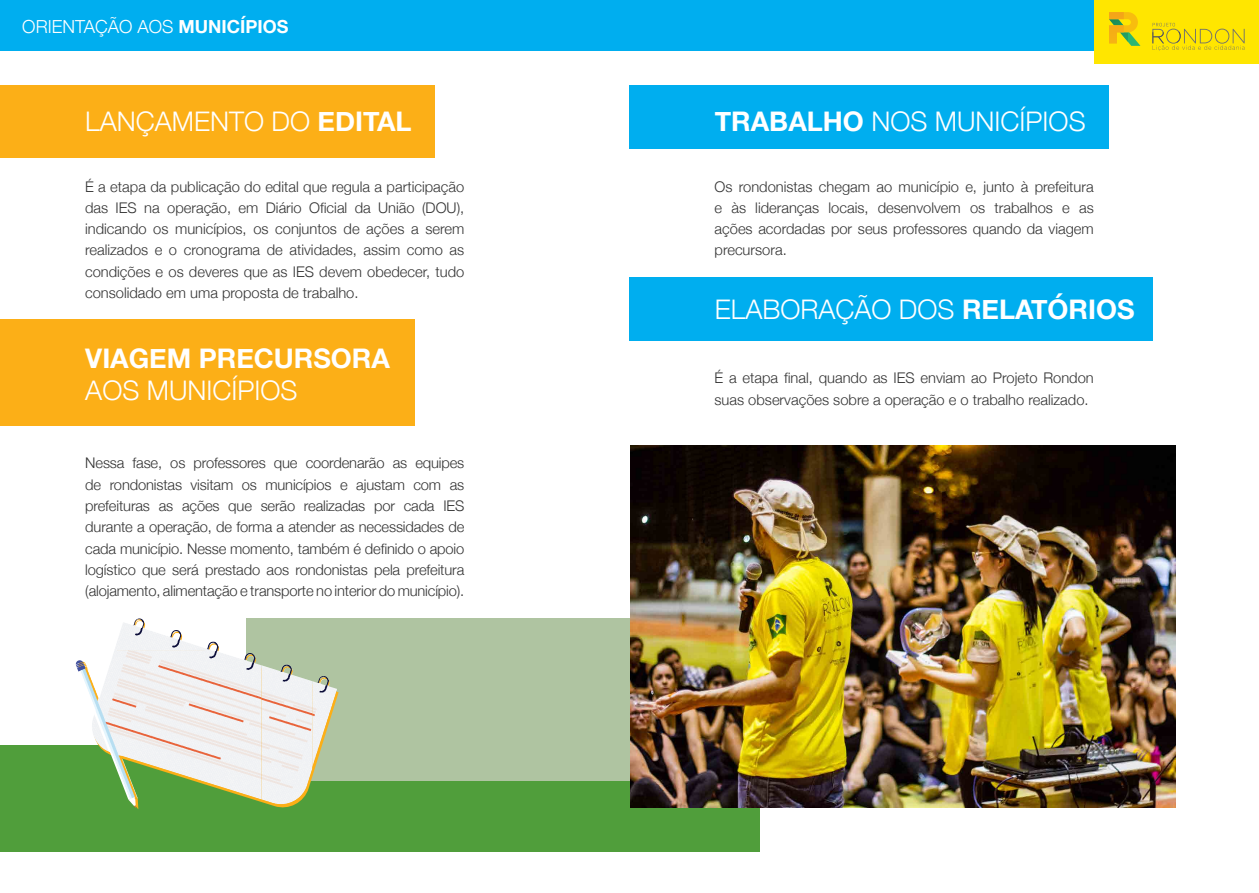
<style>
.page{position:relative;width:1259px;height:893px;background:#fff}
.page>*{position:absolute;margin:0;border:0;box-sizing:border-box;transform-origin:0 0}
.t1{font:300 27px "Helvetica Neue";color:#fff}
.t2{font:700 27px "Helvetica Neue";color:#fff}
.t3{font:300 18px "Helvetica Neue";color:#fff}
.t4{font:300 14.7px/21.3px "Helvetica Neue";color:#333;text-align:justify}
.s1{font-weight:700}
</style>
<div class="page">
<div style="left:0;top:0;width:1259px;height:51px;background:#00aeef"></div>
<div style="left:1093px;top:0;width:166px;height:64px;background:#ffe600"></div>
<svg style="left:1109px;top:12px;width:31px;height:34px"></svg>
<svg style="left:1152px;top:23px;width:92px;height:28px"></svg>
<div style="left:0;top:745px;width:759px;height:107px;background:#509e3b"></div>
<div style="left:246px;top:618px;width:840px;height:162px;background:#afc4a1"></div>
<div style="left:0;top:85px;width:435px;height:73px;background:#fcaf17"></div>
<div style="left:629px;top:85px;width:480px;height:64px;background:#00aeef"></div>
<div style="left:629px;top:277px;width:523px;height:64px;background:#00aeef"></div>
<div style="left:0;top:319px;width:414px;height:107px;background:#fcaf17"></div>
<img style="left:631px;top:445px;width:544px;height:363px">
<svg style="left:76px;top:660px;width:62px;height:149px"></svg>
<img style="left:261px;top:664px;width:51px;height:142px">
<img style="left:80px;top:651px;width:181px;height:150px">
<img style="left:312px;top:676px;width:25px;height:93px">
<img style="left:115px;top:618px;width:104px;height:33px">
<p class="t3" style="left:22px;top:13px;width:268px">ORIENTAÇÃO AOS <span class="s1">MUNICÍPIOS</span></p>
<h1 class="t1" style="left:85px;top:100px;width:328px">LANÇAMENTO DO <span class="s1">EDITAL</span></h1>
<h1 class="t1" style="left:715px;top:100px;width:372px"><span class="s1">TRABALHO</span> NOS MUNICÍPIOS</h1>
<p class="t4" style="left:85px;top:175px;width:381px">É a etapa da publicação do edital que regula a participação das IES na operação, em Diário Oficial da União (DOU), indicando os municípios, os conjuntos de ações a serem realizados e o cronograma de atividades, assim como as condições e os deveres que as IES devem obedecer, tudo consolidado em uma proposta de trabalho.</p>
<p class="t4" style="left:714px;top:175px;width:381px">Os rondonistas chegam ao município e, junto à prefeitura e às lideranças locais, desenvolvem os trabalhos e as ações acordadas por seus professores quando da viagem precursora.</p>
<h1 class="t1" style="left:715px;top:287px;width:421px">ELABORAÇÃO DOS <span class="s1">RELATÓRIOS</span></h1>
<h1 class="t2" style="left:85px;top:337px;width:306px">VIAGEM PRECURSORA</h1>
<h1 class="t1" style="left:85px;top:369px;width:214px">AOS MUNICÍPIOS</h1>
<p class="t4" style="left:85px;top:451px;width:380px">Nessa fase, os professores que coordenarão as equipes de rondonistas visitam os municípios e ajustam com as prefeituras as ações que serão realizadas por cada IES durante a operação, de forma a atender as necessidades de cada município. Nesse momento, também é definido o apoio logístico que será prestado aos rondonistas pela prefeitura (alojamento, alimentação e transporte no interior do município).</p>
<p class="t4" style="left:714px;top:366px;width:381px">É a etapa final, quando as IES enviam ao Projeto Rondon suas observações sobre a operação e o trabalho realizado.</p>
</div>
